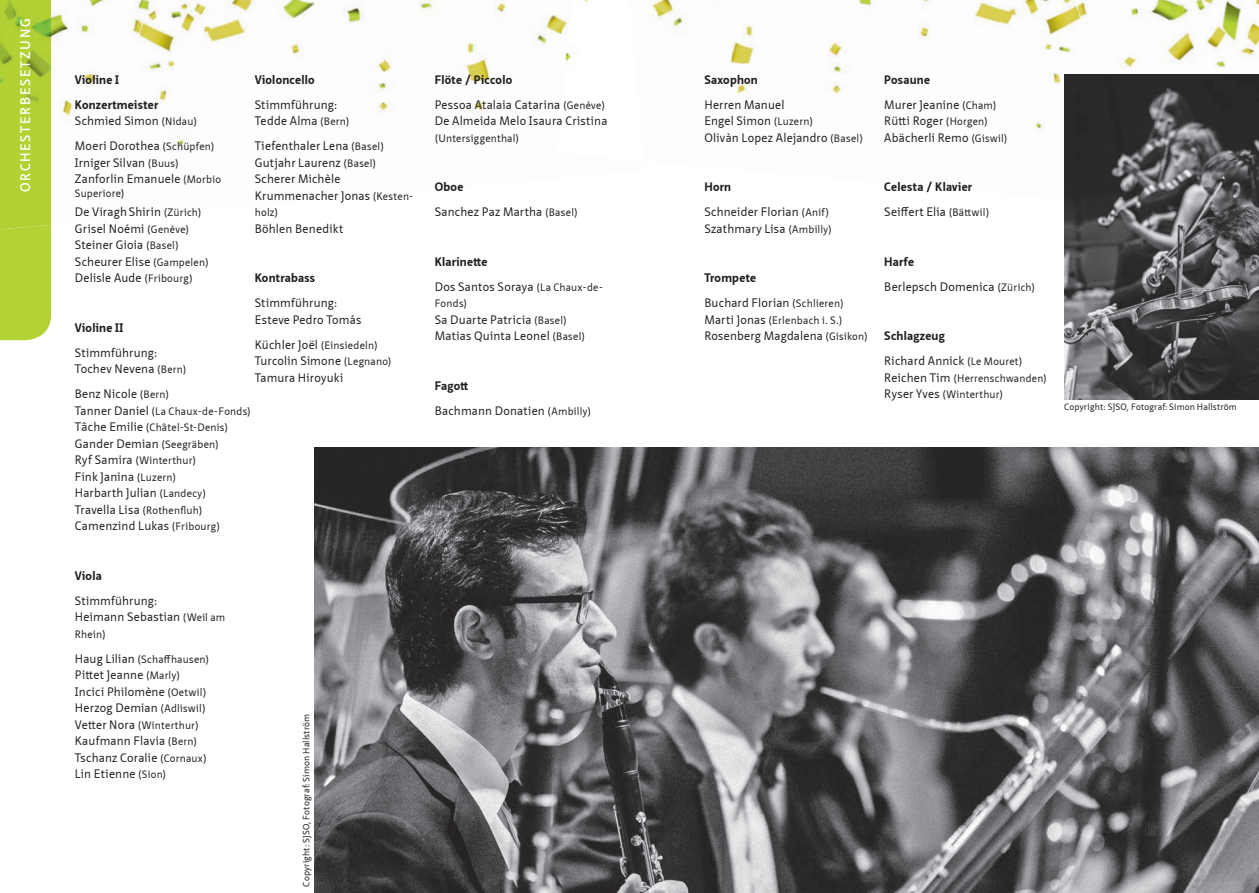
<style>
.page{position:relative;width:1259px;height:893px;background:#fff}
.page>*{position:absolute;margin:0;border:0;box-sizing:border-box;transform-origin:0 0}
.t1{font:600 13.5px "Neue Sans Pro";letter-spacing:.12em;color:#fff}
.t2{font:12px/16.5px "Neue Sans Pro";letter-spacing:.015em;color:#231f20}
.t3{font:700 12px/25px "Neue Sans Pro";letter-spacing:.02em;color:#231f20}
.t4{font:10.5px/16.5px "Neue Sans Pro";letter-spacing:.02em;color:#231f20}
.t5{font:9px "Neue Sans Pro";letter-spacing:.015em;color:#231f20}
.s1{font-size:10.5px}
.s2{font-size:12px}
.s3{font-weight:700}
.s4{font-weight:400}
.s5{font-weight:400;font-size:10.5px}
</style>
<div class="page">
<img style="left:345px;top:0;width:212px;height:112px">
<img style="left:101px;top:0;width:214px;height:101px">
<img style="left:51px;top:0;width:50px;height:120px">
<div style="left:0;top:229px;width:51px;height:111px;background:#b3d234"></div>
<img style="left:0;top:0;width:51px;height:229px">
<img style="left:736px;top:0;width:252px;height:94px">
<img style="left:988px;top:0;width:271px;height:125px">
<img style="left:651px;top:0;width:85px;height:64px">
<img style="left:557px;top:0;width:31px;height:63px">
<img style="left:315px;top:448px;width:944px;height:445px">
<img style="left:1064px;top:74px;width:195px;height:325px">
<p class="t1" style="left:17px;top:192px;width:175px;rotate:-90deg">ORCHESTERBESETZUNG</p>
<p class="t3" style="left:75px;top:67px;width:85px">Violine I<br>Konzertmeister</p>
<p class="t2" style="left:75px;top:108px;width:141px;line-height:25px">Schmied Simon <span class="s1">(Nidau)<br></span>Moeri Dorothea <span class="s1">(Schüpfen)</span></p>
<p class="t2" style="left:75px;top:154px;width:148px">Irniger Silvan <span class="s1">(Buus)<br></span>Zanforlin Emanuele <span class="s1">(Morbio</span></p>
<p class="t4" style="left:75px;top:184px;width:51px">Superiore)</p>
<p class="t2" style="left:75px;top:203px;width:135px">De Viragh Shirin <span class="s1">(Zürich)<br></span>Grisel Noémi <span class="s1">(Genève)<br></span>Steiner Gioia <span class="s1">(Basel)<br></span>Scheurer Elise <span class="s1">(Gampelen)<br></span>Delisle Aude <span class="s1">(Fribourg)</span></p>
<p class="t3" style="left:75px;top:315px;width:50px">Violine II</p>
<p class="t2" style="left:75px;top:344px;width:113px">Stimmführung:<br>Tochev Nevena <span class="s1">(Bern)</span></p>
<p class="t2" style="left:75px;top:385px;width:96px">Benz Nicole <span class="s1">(Bern)</span></p>
<p class="t4" style="left:75px;top:402px;width:178px"><span class="s2">Tanner Daniel</span> (La Chaux-de-Fonds)<br><span class="s2">Tâche Emilie</span> (Châtel-St-Denis)</p>
<p class="t2" style="left:75px;top:435px;width:145px">Gander Demian <span class="s1">(Seegräben)</span></p>
<p class="t4" style="left:75px;top:452px;width:123px"><span class="s2">Ryf Samira</span> (Winterthur)</p>
<p class="t2" style="left:75px;top:468px;width:147px">Fink Janina <span class="s1">(Luzern)<br></span>Harbarth Julian <span class="s1">(Landecy)<br></span>Travella Lisa <span class="s1">(Rothenfluh)<br></span>Camenzind Lukas <span class="s1">(Fribourg)</span></p>
<p class="t3" style="left:75px;top:563px;width:28px">Viola</p>
<p class="t2" style="left:75px;top:592px;width:152px">Stimmführung:<br>Heimann Sebastian <span class="s1">(Weil am</span></p>
<p class="t4" style="left:75px;top:625px;width:32px">Rhein)</p>
<p class="t4" style="left:75px;top:650px;width:136px"><span class="s2">Haug Lilian</span> (Schaffhausen)</p>
<p class="t2" style="left:75px;top:666px;width:133px">Pittet Jeanne <span class="s1">(Marly)<br></span>Incici Philomène <span class="s1">(Oetwil)<br></span>Herzog Demian <span class="s1">(Adliswil)</span></p>
<p class="t4" style="left:75px;top:716px;width:125px"><span class="s2">Vetter Nora</span> (Winterthur)</p>
<p class="t2" style="left:75px;top:732px;width:133px">Kaufmann Flavia <span class="s1">(Bern)<br></span>Tschanz Coralie <span class="s1">(Cornaux)<br></span>Lin Etienne <span class="s1">(Sion)</span></p>
<p class="t3" style="left:255px;top:67px;width:61px">Violoncello</p>
<p class="t2" style="left:255px;top:96px;width:96px">Stimmführung:<br>Tedde Alma <span class="s1">(Bern)</span></p>
<p class="t2" style="left:255px;top:137px;width:160px">Tiefenthaler Lena <span class="s1">(Basel)<br></span>Gutjahr Laurenz <span class="s1">(Basel)<br></span>Scherer Michèle<br>Krummenacher Jonas <span class="s1">(Kesten-</span></p>
<p class="t4" style="left:255px;top:204px;width:25px">holz)</p>
<p class="t2" style="left:255px;top:220px;width:90px">Böhlen Benedikt</p>
<p class="t3" style="left:255px;top:265px;width:62px">Kontrabass</p>
<p class="t2" style="left:255px;top:294px;width:108px">Stimmführung:<br>Esteve Pedro Tomás</p>
<p class="t4" style="left:255px;top:336px;width:124px"><span class="s2">Küchler Joël</span> (Einsiedeln)</p>
<p class="t2" style="left:255px;top:352px;width:138px">Turcolin Simone <span class="s1">(Legnano)<br></span>Tamura Hiroyuki</p>
<p class="t5" style="left:300px;top:887px;width:174px;rotate:-90deg">Copyright: SJSO, Fotograf: Simon Hallström</p>
<p class="t2" style="left:435px;top:67px;width:172px;line-height:25px"><span class="s3">Flöte / Piccolo<br></span>Pessoa Atalaia Catarina <span class="s1">(Genève)</span></p>
<p class="t2" style="left:435px;top:112px;width:174px">De Almeida Melo Isaura Cristina</p>
<p class="t4" style="left:435px;top:129px;width:86px">(Untersiggenthal)</p>
<p class="t2" style="left:435px;top:174px;width:145px;line-height:25px"><span class="s3">Oboe<br></span>Sanchez Paz Martha <span class="s1">(Basel)</span></p>
<p class="t2" style="left:435px;top:249px;width:170px;line-height:25px"><span class="s3">Klarinette<br></span>Dos Santos Soraya <span class="s1">(La Chaux-de-</span></p>
<p class="t4" style="left:435px;top:295px;width:34px">Fonds)</p>
<p class="t2" style="left:435px;top:311px;width:152px">Sa Duarte Patricia <span class="s1">(Basel)<br></span>Matias Quinta Leonel <span class="s1">(Basel)</span></p>
<p class="t2" style="left:435px;top:373px;width:158px;line-height:25px"><span class="s3">Fagott<br></span>Bachmann Donatien <span class="s1">(Ambilly)</span></p>
<p class="t3" style="left:704px;top:67px;width:55px">Saxophon</p>
<p class="t2" style="left:704px;top:96px;width:160px">Herren Manuel<br>Engel Simon <span class="s1">(Luzern)<br></span>Olivàn Lopez Alejandro <span class="s1">(Basel)</span></p>
<p class="t2" style="left:704px;top:174px;width:126px;line-height:25px"><span class="s3">Horn<br></span>Schneider Florian <span class="s1">(Anif)</span></p>
<p class="t2" style="left:704px;top:220px;width:129px">Szathmary Lisa <span class="s1">(Ambilly)</span></p>
<p class="t2" style="left:704px;top:265px;width:141px;line-height:25px"><span class="s3">Trompete<br></span>Buchard Florian <span class="s1">(Schlieren)</span></p>
<p class="t4" style="left:704px;top:311px;width:139px"><span class="s2">Marti Jonas</span> (Erlenbach i. S.)</p>
<p class="t2" style="left:704px;top:327px;width:165px">Rosenberg Magdalena <span class="s1">(Gisikon)</span></p>
<p class="t2" style="left:884px;top:67px;width:114px;line-height:25px"><span class="s3">Posaune<br></span>Murer Jeanine <span class="s1">(Cham)</span></p>
<p class="t2" style="left:884px;top:112px;width:125px">Rütti Roger <span class="s1">(Horgen)<br></span>Abächerli Remo <span class="s1">(Giswil)</span></p>
<p class="t3" style="left:884px;top:174px;width:107px">Celesta / Klavier<br><span class="s4">Seiffert Elia</span> <span class="s5">(Bättwil)</span></p>
<p class="t2" style="left:884px;top:249px;width:152px;line-height:25px"><span class="s3">Harfe<br></span>Berlepsch Domenica <span class="s1">(Zürich)</span></p>
<p class="t2" style="left:884px;top:323px;width:140px;line-height:25px"><span class="s3">Schlagzeug<br></span>Richard Annick <span class="s1">(Le Mouret)</span></p>
<p class="t4" style="left:884px;top:369px;width:164px"><span class="s2">Reichen Tim</span> (Herrenschwanden)<br><span class="s2">Ryser Yves</span> (Winterthur)</p>
<p class="t5" style="left:1064px;top:401px;width:174px">Copyright: SJSO, Fotograf: Simon Hallström</p>
</div>
